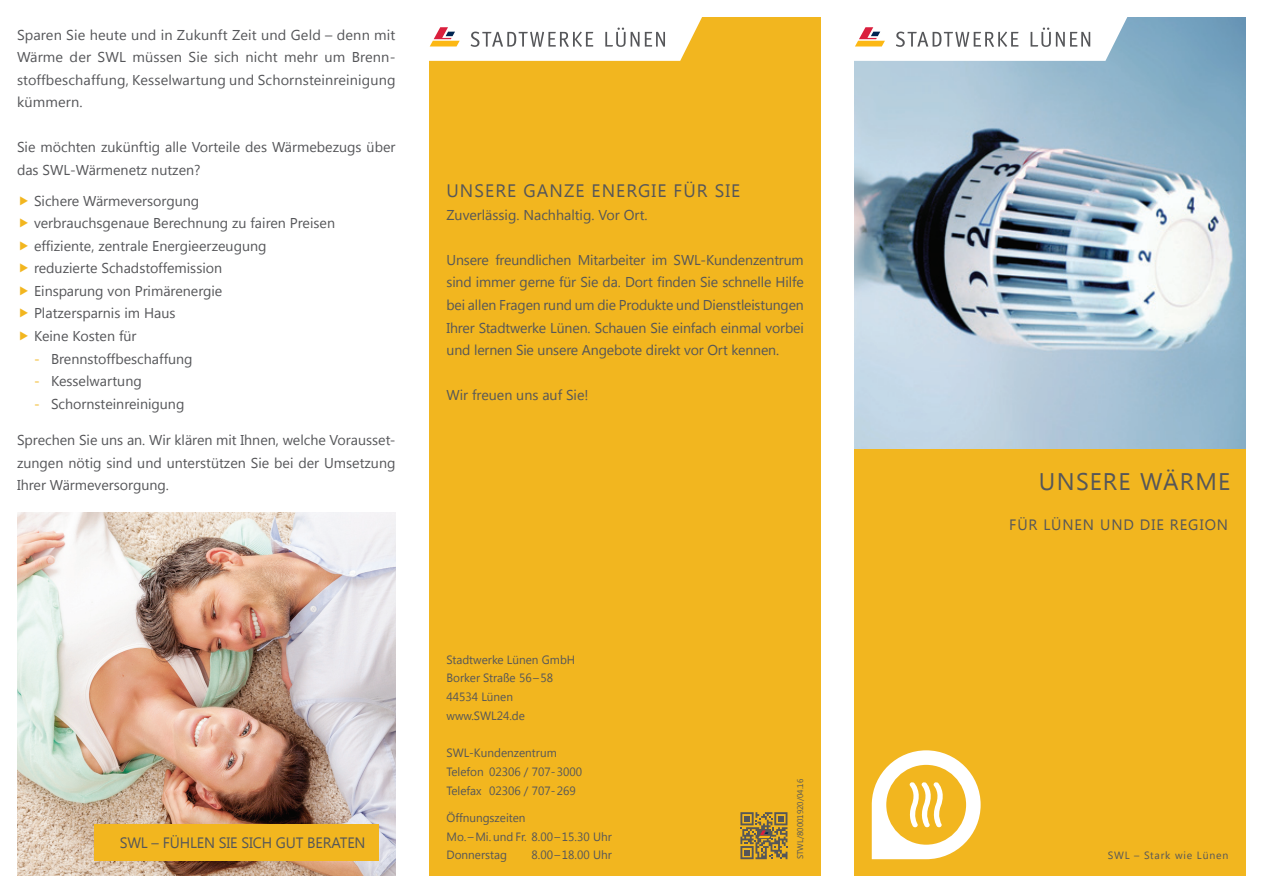
<style>
.page{position:relative;width:1263px;height:893px;background:#fff}
.page>*{position:absolute;margin:0;border:0;box-sizing:border-box;transform-origin:0 0}
.t1{font:24px "Segoe UI";letter-spacing:.055em;color:#555659}
.t2{font:18px "Segoe UI";letter-spacing:.06em;color:#555659}
.t3{font:15px "Segoe UI";letter-spacing:-.01em;color:#555659}
.t4{font:15px "Segoe UI";letter-spacing:.06em;color:#555659}
.t5{font:14.25px/22.5px "Segoe UI";color:#555659;text-align:justify}
.t6{font:12px/18.8px "Segoe UI";color:#555659}
.t7{font:10.5px "Segoe UI";letter-spacing:.08em;color:#555659}
.t8{font:8.25px "Segoe UI";color:#555659}
.s1{color:#f2b61f}
</style>
<div class="page">
<div style="left:429px;top:17px;width:392px;height:859px;background:#f2b61f"></div>
<div style="left:855px;top:17px;width:391px;height:859px;background:#f2b61f"></div>
<svg style="left:740px;top:812px;width:47px;height:47px"></svg>
<img style="left:855px;top:17px;width:391px;height:431px">
<img style="left:17px;top:512px;width:378px;height:364px">
<svg style="left:872px;top:750px;width:109px;height:109px"></svg>
<div style="left:94px;top:824px;width:284px;height:37px;background:#f2b61f"></div>
<svg style="left:429px;top:17px;width:273px;height:44px"></svg>
<svg style="left:855px;top:17px;width:273px;height:44px"></svg>
<p class="t5" style="left:17px;top:23px;width:380px">Sparen Sie heute und in Zukunft Zeit und Geld – denn mit Wärme der SWL müssen Sie sich nicht mehr um Brenn&shy;stoffbeschaffung, Kesselwartung und Schornsteinreinigung kümmern.</p>
<p class="t5" style="left:17px;top:135px;width:380px">Sie möchten zukünftig alle Vorteile des Wärmebezugs über das SWL-Wärmenetz nutzen?</p>
<p class="t5" style="left:34px;top:189px;width:303px;text-align:left">Sichere Wärmeversorgung<br>verbrauchsgenaue Berechnung zu fairen Preisen effiziente, zentrale Energieerzeugung<br>reduzierte Schadstoffemission<br>Einsparung von Primärenergie<br>Platzersparnis im Haus<br>Keine Kosten für</p>
<p class="t5" style="left:34px;top:346px;width:160px"><span class="s1">-</span> Brennstoffbeschaffung</p>
<p class="t5" style="left:34px;top:369px;width:109px"><span class="s1">-</span> Kesselwartung</p>
<p class="t5" style="left:34px;top:391px;width:152px"><span class="s1">-</span> Schornsteinreinigung</p>
<p class="t5" style="left:17px;top:428px;width:380px">Sprechen Sie uns an. Wir klären mit Ihnen, welche Vorausset&shy;zungen nötig sind und unterstützen Sie bei der Umsetzung Ihrer Wärmeversorgung.</p>
<p class="t2" style="left:446px;top:178px;width:295px">UNSERE GANZE ENERGIE FÜR SIE</p>
<p class="t5" style="left:446px;top:203px;width:203px">Zuverlässig. Nachhaltig. Vor Ort.</p>
<p class="t5" style="left:446px;top:248px;width:359px">Unsere freundlichen Mitarbeiter im SWL-Kundenzentrum sind immer gerne für Sie da. Dort finden Sie schnelle Hilfe bei allen Fragen rund um die Produkte und Dienstleistungen Ihrer Stadtwerke Lünen. Schauen Sie einfach einmal vorbei und lernen Sie unsere Angebote direkt vor Ort kennen.</p>
<p class="t5" style="left:446px;top:383px;width:144px">Wir freuen uns auf Sie!</p>
<p class="t3" style="left:120px;top:832px;width:247px">SWL – FÜHLEN SIE SICH GUT BERATEN</p>
<p class="t6" style="left:446px;top:649px;width:130px">Stadtwerke Lünen GmbH<br>Borker Straße 56 – 58<br>44534 Lünen www.SWL24.de</p>
<p class="t6" style="left:446px;top:743px;width:137px">SWL-Kundenzentrum<br>Telefon 02306 / 707- 3000<br>Telefax 02306 / 707-269</p>
<p class="t6" style="left:446px;top:807px;width:167px">Öffnungszeiten<br>Mo. – Mi. und Fr. 8.00 – 15.30 Uhr<br>Donnerstag</p>
<p class="t6" style="left:532px;top:845px;width:82px">8.00 – 18.00 Uhr</p>
<p class="t8" style="left:794px;top:859px;width:82px;rotate:-90deg">STWL/80001920/04.16</p>
<h1 class="t1" style="left:1039px;top:464px;width:193px">UNSERE WÄRME</h1>
<p class="t4" style="left:1009px;top:513px;width:220px">FÜR LÜNEN UND DIE REGION</p>
<p class="t7" style="left:1108px;top:848px;width:122px">SWL – Stark wie Lünen</p>
</div>
